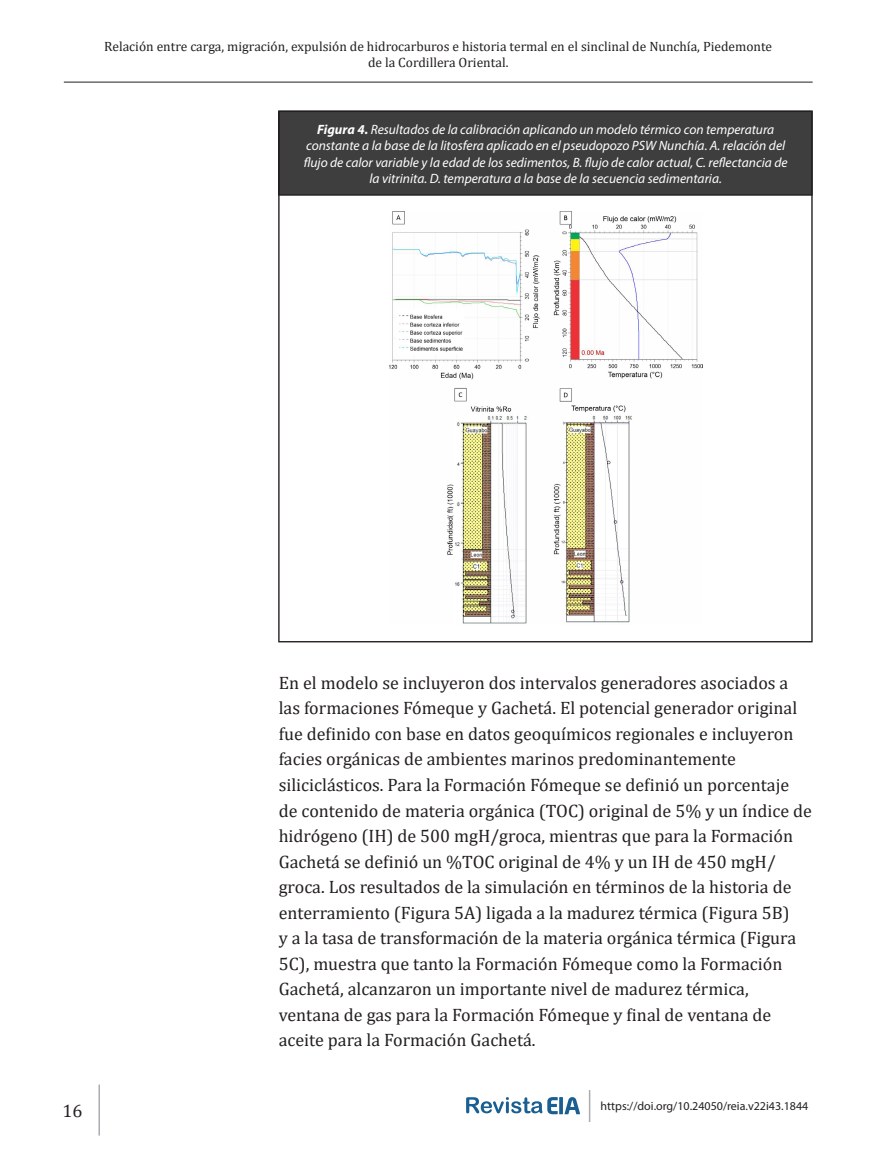
<style>
.page{position:relative;width:885px;height:1170px;background:#fff}
.page>*{position:absolute;margin:0;border:0;box-sizing:border-box;transform-origin:0 0}
.t1{font:18px/25.5px "Cambria";color:#231f20}
.t2{font:italic 13.5px/16.5px "Myriad Pro";color:#fff;text-align:center}
.t3{font:13.5px/16.2px "Cambria";color:#231f20;text-align:center}
.t4{font:12px "Myriad Pro";color:#231f20}
.s1{font-weight:700}
</style>
<div class="page">
<hr style="left:64px;top:82px;width:748px;height:1px;background:#231f20">
<hr style="left:98px;top:1084px;width:2px;height:51px;background:#a9acb0">
<hr style="left:588px;top:1089px;width:2px;height:32px;background:#a9acb0">
<svg style="left:466px;top:1097px;width:114px;height:17px"></svg>
<div style="left:279px;top:111px;width:532px;height:84px;background:#3e3e3f"></div>
<div style="left:278px;top:111px;width:534px;height:85px;border:1px solid #231f20"></div>
<img style="left:389px;top:211px;width:313px;height:413px">
<p class="t3" style="left:104px;top:38px;width:669px">Relación entre carga, migración, expulsión de hidrocarburos e historia termal en el sinclinal de Nunchía, Piedemonte de la Cordillera Oriental.</p>
<p class="t2" style="left:304px;top:121px;width:485px"><span class="s1">Figura 4.</span> Resultados de la calibración aplicando un modelo térmico con temperatura constante a la base de la litosfera aplicado en el pseudopozo PSW Nunchía. A. relación del flujo de calor variable y la edad de los sedimentos, B. flujo de calor actual, C. reflectancia de la vitrinita. D. temperatura a la base de la secuencia sedimentaria.</p>
<p class="t1" style="left:279px;top:670px;width:534px">En el modelo se incluyeron dos intervalos generadores asociados a las formaciones Fómeque y Gachetá. El potencial generador original fue definido con base en datos geoquímicos regionales e incluyeron facies orgánicas de ambientes marinos predominantemente siliciclásticos. Para la Formación Fómeque se definió un porcentaje de contenido de materia orgánica (TOC) original de 5% y un índice de hidrógeno (IH) de 500 mgH/groca, mientras que para la Formación Gachetá se definió un %TOC original de 4% y un IH de 450 mgH/ groca. Los resultados de la simulación en términos de la historia de enterramiento (Figura 5A) ligada a la madurez térmica (Figura 5B)<br>y a la tasa de transformación de la materia orgánica térmica (Figura 5C), muestra que tanto la Formación Fómeque como la Formación Gachetá, alcanzaron un importante nivel de madurez térmica, ventana de gas para la Formación Fómeque y final de ventana de aceite para la Formación Gachetá.</p>
<p class="t1" style="left:62px;top:1097px;width:21px">16</p>
<p class="t4" style="left:600px;top:1098px;width:209px">https://doi.org/10.24050/reia.v22i43.1844</p>
</div>
